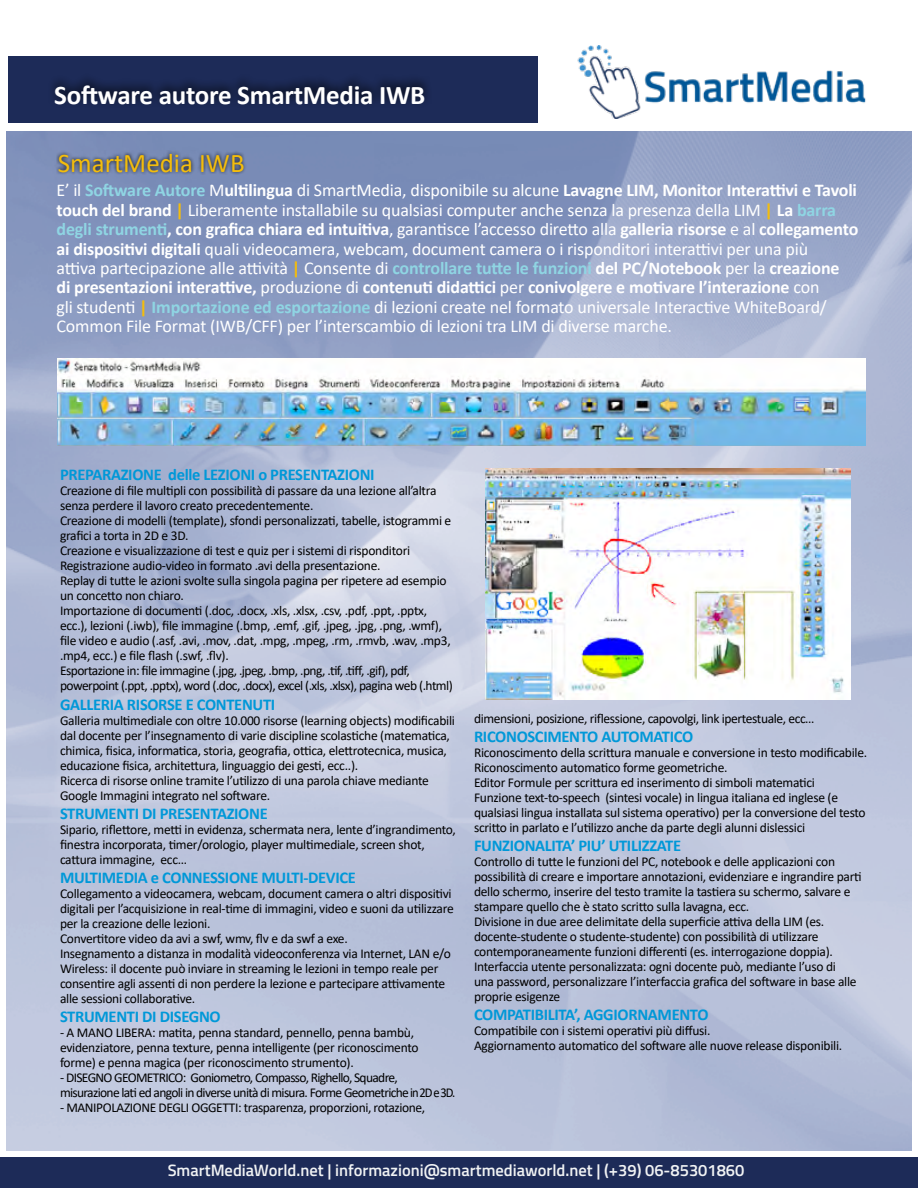
<style>
.page{position:relative;width:918px;height:1188px;background:#fff}
.page>*{position:absolute;margin:0;border:0;box-sizing:border-box;transform-origin:0 0}
.t1{font:700 27px "Calibri";letter-spacing:-.01em;color:#fff}
.t2{font:27px "Calibri";color:#f4bd0c}
.t3{font:18px/19.5px "Calibri";letter-spacing:-.01em;color:#fff}
.t4{font:700 16.5px "Calibri";letter-spacing:-.02em;color:#0098d8}
.t5{font:600 16.5px "Titillium Web";color:#f1f3f4}
.t6{font:13.5px/15px "Calibri";letter-spacing:-.02em;color:#000}
.t7{font:13.5px/15px "Calibri";letter-spacing:-.05em;color:#000}
.s1{font-weight:700;color:#8fd5e3}
.s2{font-weight:700}
.s3{font-weight:700;color:#f4bd0c}
</style>
<div class="page">
<div style="left:0;top:1158px;width:918px;height:30px;background:#1d2b58"></div>
<img style="left:577px;top:45px;width:289px;height:73px">
<img style="left:7px;top:132px;width:904px;height:1018px">
<div style="left:9px;top:56px;width:529px;height:67px;background:#1d2b58"></div>
<div style="left:54px;top:150px;width:193px;height:25px;background:#000;opacity:.75"></div>
<img style="left:486px;top:469px;width:365px;height:231px">
<img style="left:58px;top:358px;width:807px;height:87px">
<div style="left:46px;top:73px;width:387px;height:36px;background:#000;opacity:.75"></div>
<h1 class="t1" style="left:54px;top:76px;width:373px">Software autore SmartMedia IWB</h1>
<h1 class="t2" style="left:58px;top:144px;width:188px">SmartMedia IWB</h1>
<p class="t3" style="left:57px;top:180px;width:803px">E’ il <span class="s1">Software Autore</span> M<span class="s2">ultilingua</span> di SmartMedia, disponibile su alcune <span class="s2">Lavagne LIM, Monitor Interattivi e Tavoli touch del brand</span> <span class="s3">|</span> Liberamente installabile su qualsiasi computer anche senza la presenza della LIM <span class="s3">|</span> <span class="s2">La</span> <span class="s1">barra degli strumenti</span><span class="s2">, con grafica chiara ed intuitiva</span>, garantisce l’accesso diretto alla <span class="s2">galleria risorse</span> e al <span class="s2">collegamento ai dispositivi digitali</span> quali videocamera, webcam, document camera o i risponditori interattivi per una più<br>attiva partecipazione alle attività <span class="s3">|</span> Consente di <span class="s1">controllare tutte le funzioni</span> <span class="s2">del PC/Notebook</span> per la <span class="s2">creazione<br>di presentazioni interattive,</span> produzione di <span class="s2">contenuti didattici</span> per <span class="s2">conivolgere e motivare l’interazione</span> con<br>gli studenti <span class="s3">|</span> <span class="s1">Importazione ed esportazione</span> di lezioni create nel formato universale Interactive WhiteBoard/ Common File Format (IWB/CFF) per l’interscambio di lezioni tra LIM di diverse marche.</p>
<p class="t4" style="left:60px;top:463px;width:316px">PREPARAZIONE delle LEZIONI o PRESENTAZIONI</p>
<p class="t6" style="left:60px;top:483px;width:394px">Creazione di file multipli con possibilità di passare da una lezione all’altra senza perdere il lavoro creato precedentemente.<br>Creazione di modelli (template), sfondi personalizzati, tabelle, istogrammi e grafici a torta in 2D e 3D.<br>Creazione e visualizzazione di test e quiz per i sistemi di risponditori Registrazione audio-video in formato .avi della presentazione.<br>Replay di tutte le azioni svolte sulla singola pagina per ripetere ad esempio un concetto non chiaro.<br>Importazione di documenti (.doc, .docx, .xls, .xlsx, .csv, .pdf, .ppt, .pptx, ecc.), lezioni (.iwb), file immagine (.bmp, .emf, .gif, .jpeg, .jpg, .png, .wmf), file video e audio (.asf, .avi, .mov, .dat, .mpg, .mpeg, .rm, .rmvb, .wav, .mp3, .mp4, ecc.) e file flash (.swf, .flv).<br>Esportazione in: file immagine (.jpg, .jpeg, .bmp, .png, .tif, .tiff, .gif), pdf, powerpoint (.ppt, .pptx), word (.doc, .docx), excel (.xls, .xlsx), pagina web (.html)</p>
<p class="t4" style="left:60px;top:693px;width:217px">GALLERIA RISORSE E CONTENUTI</p>
<p class="t6" style="left:60px;top:712px;width:396px">Galleria multimediale con oltre 10.000 risorse (learning objects) modificabili dal docente per l’insegnamento di varie discipline scolastiche (matematica, chimica, fisica, informatica, storia, geografia, ottica, elettrotecnica, musica, educazione fisica, architettura, linguaggio dei gesti, ecc..).<br>Ricerca di risorse online tramite l’utilizzo di una parola chiave mediante Google Immagini integrato nel software.</p>
<p class="t4" style="left:60px;top:802px;width:209px">STRUMENTI DI PRESENTAZIONE</p>
<p class="t6" style="left:60px;top:822px;width:397px">Sipario, riflettore, metti in evidenza, schermata nera, lente d’ingrandimento, finestra incorporata, timer/orologio, player multimediale, screen shot, cattura immagine, ecc…</p>
<p class="t4" style="left:60px;top:866px;width:297px">MULTIMEDIA e CONNESSIONE MULTI-DEVICE</p>
<p class="t6" style="left:60px;top:886px;width:395px">Collegamento a videocamera, webcam, document camera o altri dispositivi digitali per l’acquisizione in real-time di immagini, video e suoni da utilizzare per la creazione delle lezioni.<br>Convertitore video da avi a swf, wmv, flv e da swf a exe.<br>Insegnamento a distanza in modalità videoconferenza via Internet, LAN e/o Wireless: il docente può inviare in streaming le lezioni in tempo reale per consentire agli assenti di non perdere la lezione e partecipare attivamente alle sessioni collaborative.</p>
<p class="t4" style="left:60px;top:1005px;width:162px">STRUMENTI DI DISEGNO</p>
<p class="t6" style="left:60px;top:1025px;width:360px">- A MANO LIBERA: matita, penna standard, pennello, penna bambù, evidenziatore, penna texture, penna intelligente (per riconoscimento forme) e penna magica (per riconoscimento strumento).</p>
<p class="t7" style="left:60px;top:1070px;width:397px">- DISEGNO GEOMETRICO: Goniometro, Compasso, Righello, Squadre, misurazione lati ed angoli in diverse unità di misura. Forme Geometriche in 2D e 3D.</p>
<p class="t6" style="left:60px;top:1100px;width:367px">- MANIPOLAZIONE DEGLI OGGETTI: trasparenza, proporzioni, rotazione,</p>
<p class="t6" style="left:474px;top:710px;width:342px">dimensioni, posizione, riflessione, capovolgi, link ipertestuale, ecc…</p>
<p class="t4" style="left:474px;top:725px;width:221px">RICONOSCIMENTO AUTOMATICO</p>
<p class="t6" style="left:474px;top:745px;width:395px">Riconoscimento della scrittura manuale e conversione in testo modificabile.<br>Riconoscimento automatico forme geometriche.<br>Editor Formule per scrittura ed inserimento di simboli matematici<br>Funzione text-to-speech (sintesi vocale) in lingua italiana ed inglese (e qualsiasi lingua installata sul sistema operativo) per la conversione del testo scritto in parlato e l’utilizzo anche da parte degli alunni dislessici</p>
<p class="t4" style="left:474px;top:834px;width:209px">FUNZIONALITA’ PIU’ UTILIZZATE</p>
<p class="t6" style="left:474px;top:854px;width:389px">Controllo di tutte le funzioni del PC, notebook e delle applicazioni con possibilità di creare e importare annotazioni, evidenziare e ingrandire parti dello schermo, inserire del testo tramite la tastiera su schermo, salvare e stampare quello che è stato scritto sulla lavagna, ecc.<br>Divisione in due aree delimitate della superficie attiva della LIM (es. docente-studente o studente-studente) con possibilità di utilizzare contemporaneamente funzioni differenti (es. interrogazione doppia).<br>Interfaccia utente personalizzata: ogni docente può, mediante l’uso di<br>una password, personalizzare l’interfaccia grafica del software in base alle proprie esigenze</p>
<p class="t4" style="left:474px;top:1003px;width:236px">COMPATIBILITA’, AGGIORNAMENTO</p>
<p class="t6" style="left:474px;top:1023px;width:370px">Compatibile con i sistemi operativi più diffusi.<br>Aggiornamento automatico del software alle nuove release disponibili.</p>
<p class="t5" style="left:168px;top:1158px;width:578px">SmartMediaWorld.net | informazioni@smartmediaworld.net | (+39) 06-85301860</p>
</div>
